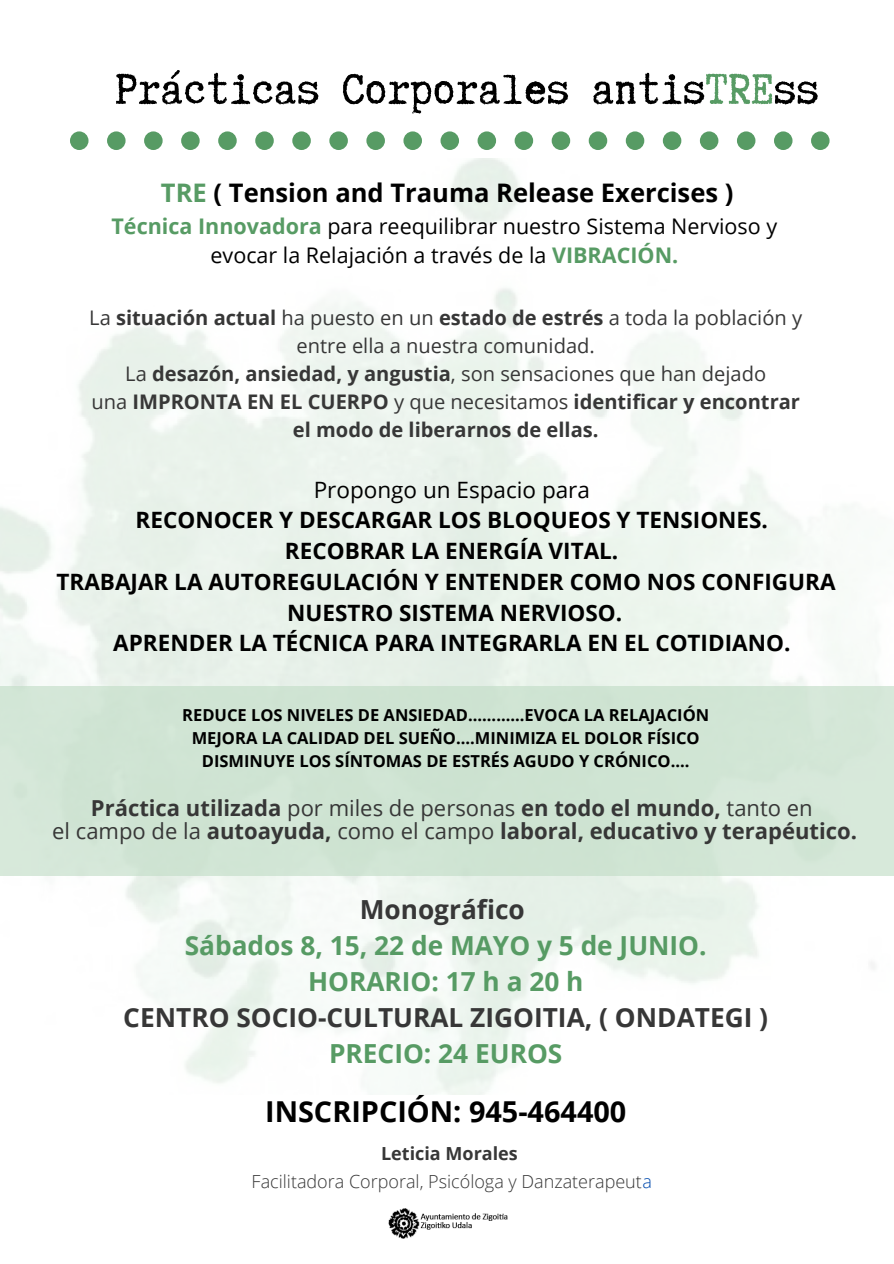
<style>
.page{position:relative;width:894px;height:1264px;background:#fff}
.page>*{position:absolute;margin:0;border:0;box-sizing:border-box;transform-origin:0 0}
.t1{font:51px "Truetypewriter Polygl OTT";color:#000}
.t2{font:700 28.8px "Open Sans";color:#000}
.t3{font:700 26.25px "Open Sans";color:#579b64}
.t4{font:700 26.25px "Open Sans";color:#373737}
.t5{font:700 25.5px "Open Sans";color:#000}
.t6{font:700 22.5px/30.5px "Open Sans";color:#000}
.t7{font:22.5px "Open Sans";color:#000}
.t8{font:700 22.05px "Open Sans";color:#373737}
.t9{font:21.45px "Open Sans";color:#000}
.t10{font:20.1px/28px "Open Sans";color:#373737;text-align:center}
.t11{font:700 20.1px/28px "Open Sans";color:#373737;text-align:center}
.t12{font:300 18px "Open Sans";color:#373737}
.t13{font:700 18px "Open Sans";color:#373737}
.t14{font:700 16.5px "Open Sans";color:#000}
.s1{color:#579b64}
.s2{font-weight:700;color:#579b64}
.s3{font-weight:700}
.s4{font-weight:400}
.s5{color:#004aad}
</style>
<div class="page">
<img style="left:388px;top:1208px;width:120px;height:31px">
<svg style="left:70px;top:131px;width:759px;height:19px"></svg>
<div style="left:0;top:686px;width:893px;height:189px;background:#d0e4d3"></div>
<p class="t1" style="left:115px;top:63px;width:704px">Prácticas Corporales antis<span class="s1">TRE</span>ss</p>
<p class="t5" style="left:161px;top:175px;width:573px"><span class="s1">TRE</span> ( Tension and Trauma Release Exercises )</p>
<p class="t9" style="left:111px;top:211px;width:667px"><span class="s2">Técnica Innovadora</span> para reequilibrar nuestro Sistema Nervioso y</p>
<p class="t9" style="left:210px;top:240px;width:469px">evocar la Relajación a través de la <span class="s2">VIBRACIÓN.</span></p>
<p class="t10" style="left:89px;top:303px;width:714px">La <span class="s3">situación actual</span> ha puesto en un <span class="s3">estado de estrés</span> a toda la población y entre ella a nuestra comunidad.</p>
<p class="t10" style="left:125px;top:359px;width:642px">La <span class="s3">desazón, ansiedad, y angustia</span>, son sensaciones que han dejado</p>
<p class="t11" style="left:91px;top:387px;width:710px"><span class="s4">una</span> IMPRONTA EN EL CUERPO <span class="s4">y que necesitamos</span> identificar y encontrar el modo de liberarnos de ellas.</p>
<p class="t7" style="left:313px;top:474px;width:278px">Propongo un Espacio para</p>
<p class="t6" style="left:136px;top:504px;width:633px">RECONOCER Y DESCARGAR LOS BLOQUEOS Y TENSIONES.</p>
<p class="t6" style="left:285px;top:535px;width:335px">RECOBRAR LA ENERGÍA VITAL.</p>
<p class="t6" style="left:287px;top:566px;width:549px;text-indent:-231px">TRABAJAR LA AUTOREGULACIÓN Y ENTENDER COMO NOS CONFIGURA<br>NUESTRO SISTEMA NERVIOSO.</p>
<p class="t6" style="left:113px;top:627px;width:678px">APRENDER LA TÉCNICA PARA INTEGRARLA EN EL COTIDIANO.</p>
<p class="t14" style="left:182px;top:704px;width:528px">REDUCE LOS NIVELES DE ANSIEDAD............EVOCA LA RELAJACIÓN</p>
<p class="t14" style="left:192px;top:726px;width:509px">MEJORA LA CALIDAD DEL SUEÑO....MINIMIZA EL DOLOR FÍSICO</p>
<p class="t14" style="left:202px;top:749px;width:489px">DISMINUYE LOS SÍNTOMAS DE ESTRÉS AGUDO Y CRÓNICO....</p>
<p class="t8" style="left:91px;top:792px;width:723px">Práctica utilizada <span class="s4">por miles de personas</span> en todo el mundo, <span class="s4">tanto en</span></p>
<p class="t8" style="left:52px;top:815px;width:806px"><span class="s4">el campo de la</span> autoayuda, <span class="s4">como el campo</span> laboral, educativo y terapéutico.</p>
<p class="t4" style="left:359px;top:891px;width:167px">Monográfico</p>
<p class="t3" style="left:185px;top:927px;width:523px">Sábados 8, 15, 22 de MAYO y 5 de JUNIO.</p>
<p class="t3" style="left:308px;top:963px;width:277px">HORARIO: 17 h a 20 h</p>
<p class="t4" style="left:123px;top:999px;width:646px">CENTRO SOCIO-CULTURAL ZIGOITIA, ( ONDATEGI )</p>
<p class="t3" style="left:329px;top:1035px;width:235px">PRECIO: 24 EUROS</p>
<p class="t2" style="left:265px;top:1091px;width:362px">INSCRIPCIÓN: 945-464400</p>
<p class="t13" style="left:381px;top:1140px;width:138px">Leticia Morales</p>
<p class="t12" style="left:251px;top:1168px;width:402px">Facilitadora Corporal, Psicóloga y Danzaterapeut<span class="s5">a</span></p>
</div>
